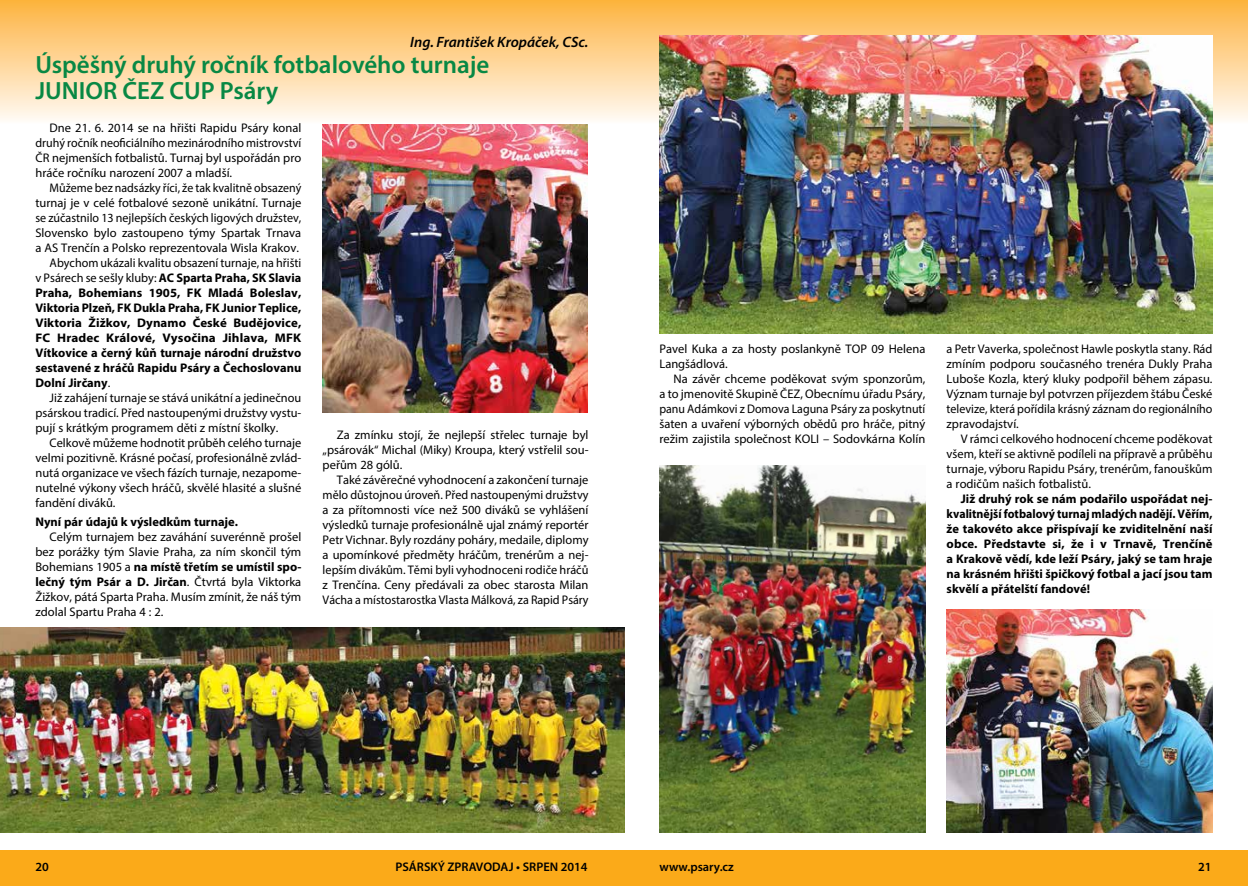
<style>
.page{position:relative;width:1248px;height:886px;background:#fff}
.page>*{position:absolute;margin:0;border:0;box-sizing:border-box;transform-origin:0 0}
.t1{font:600 25px/26.2px "Myriad Pro";color:#088844}
.t2{font:italic 600 15px "Myriad Pro";color:#000}
.t3{font:12.5px/15px "Myriad Pro";color:#000;text-align:justify}
.t4{font:700 12.5px/15px "Myriad Pro";color:#000;text-align:justify}
.t5{font:12.5px "Myriad Pro";color:#000;scale:.96 1}
.t6{font:12.5px "Myriad Pro";color:#000;scale:.95 1}
.t7{font:600 12.5px "Myriad Pro";color:#000}
.t8{font:700 12.5px "Myriad Pro";color:#000;scale:1.05 1}
.s1{font-weight:400}
.s2{font-weight:700}
</style>
<div class="page">
<div style="left:0;top:850px;width:624px;height:36px;background:#fbaa19"></div>
<div style="left:624px;top:850px;width:623px;height:36px;background:#fbaa19"></div>
<div style="left:0;top:0;width:624px;height:124px;background:linear-gradient(to bottom,#fdb33e,#fffaf6)"></div>
<div style="left:624px;top:0;width:623px;height:124px;background:linear-gradient(to bottom,#feb441,#fefaf5)"></div>
<img style="left:659px;top:35px;width:553px;height:298px">
<img style="left:946px;top:609px;width:266px;height:224px">
<img style="left:659px;top:465px;width:266px;height:368px">
<img style="left:0;top:627px;width:624px;height:206px">
<img style="left:322px;top:124px;width:265px;height:289px">
<p class="t2" style="left:410px;top:32px;width:180px">Ing. František Kropáček, CSc.</p>
<h1 class="t1" style="left:35px;top:51px;width:455px">Úspěšný druhý ročník fotbalového turnaje<br>JUNIOR ČEZ CUP Psáry</h1>
<p class="t3" style="left:35px;top:120px;width:267px;text-indent:14px">Dne 21. 6. 2014 se na hřišti Rapidu Psáry konal druhý ročník neoficiálního mezinárodního mistrovství ČR nejmenších fotbalistů. Turnaj byl uspořádán pro hráče ročníku narození 2007 a mladší.</p>
<p class="t6" style="left:50px;top:180px;width:266px">Můžeme bez nadsázky říci, že tak kvalitně obsazený</p>
<p class="t3" style="left:35px;top:195px;width:267px">turnaj je v celé fotbalové sezoně unikátní. Turnaje</p>
<p class="t5" style="left:35px;top:210px;width:278px">se zúčastnilo 13 nejlepších českých ligových družstev,</p>
<p class="t3" style="left:35px;top:225px;width:267px">Slovensko bylo zastoupeno týmy Spartak Trnava</p>
<p class="t3" style="left:35px;top:240px;width:265px">a AS Trenčín a Polsko reprezentovala Wisla Krakov.</p>
<p class="t3" style="left:50px;top:255px;width:253px">Abychom ukázali kvalitu obsazení turnaje, na hřišti</p>
<p class="t4" style="left:35px;top:270px;width:267px"><span class="s1">v Psárech se sešly kluby:</span> AC Sparta Praha, SK Slavia</p>
<p class="t4" style="left:35px;top:285px;width:267px">Praha, Bohemians 1905, FK Mladá Boleslav,</p>
<p class="t4" style="left:35px;top:300px;width:267px">Viktoria Plzeň, FK Dukla Praha, FK Junior Teplice,</p>
<p class="t4" style="left:35px;top:315px;width:267px">Viktoria Žižkov, Dynamo České Budějovice,</p>
<p class="t8" style="left:35px;top:330px;width:255px">FC Hradec Králové, Vysočina Jihlava, MFK</p>
<p class="t4" style="left:35px;top:345px;width:267px">Vítkovice a černý kůň turnaje národní družstvo</p>
<p class="t4" style="left:35px;top:360px;width:267px">sestavené z hráčů Rapidu Psáry a Čechoslovanu</p>
<p class="t4" style="left:35px;top:375px;width:76px">Dolní Jirčany<span class="s1">.</span></p>
<p class="t3" style="left:50px;top:390px;width:253px">Již zahájení turnaje se stává unikátní a jedinečnou</p>
<p class="t3" style="left:35px;top:405px;width:267px">psárskou tradicí. Před nastoupenými družstvy vystu-</p>
<p class="t3" style="left:35px;top:420px;width:244px">pují s krátkým programem děti z místní školky.</p>
<p class="t3" style="left:50px;top:435px;width:253px">Celkově můžeme hodnotit průběh celého turnaje</p>
<p class="t3" style="left:35px;top:450px;width:267px">velmi pozitivně. Krásné počasí, profesionálně zvlád-</p>
<p class="t3" style="left:35px;top:465px;width:267px">nutá organizace ve všech fázích turnaje, nezapome-</p>
<p class="t3" style="left:35px;top:480px;width:267px">nutelné výkony všech hráčů, skvělé hlasité a slušné</p>
<p class="t3" style="left:35px;top:495px;width:82px">fandění diváků.</p>
<p class="t4" style="left:35px;top:513px;width:204px">Nyní pár údajů k výsledkům turnaje.</p>
<p class="t3" style="left:35px;top:529px;width:267px;text-indent:14px">Celým turnajem bez zaváhání suverénně prošel bez porážky tým Slavie Praha, za ním skončil tým Bohemians 1905 a <span class="s2">na místě třetím se umístil spo&shy;lečný tým Psár a D. Jirčan</span>. Čtvrtá byla Viktorka Žižkov, pátá Sparta Praha. Musím zmínit, že náš tým zdolal Spartu Praha 4 : 2.</p>
<p class="t3" style="left:322px;top:427px;width:267px;text-indent:14px">Za zmínku stojí, že nejlepší střelec turnaje byl „psárovák“ Michal (Miky) Kroupa, který vstřelil sou&shy;peřům 28 gólů.</p>
<p class="t3" style="left:322px;top:472px;width:267px;text-indent:14px">Také závěrečné vyhodnocení a zakončení turnaje mělo důstojnou úroveň. Před nastoupenými družstvy a za přítomnosti více než 500 diváků se vyhlášení výsledků turnaje profesionálně ujal známý reportér Petr Vichnar. Byly rozdány poháry, medaile, diplomy a upomínkové předměty hráčům, trenérům a nej&shy;lepším divákům. Těmi byli vyhodnoceni rodiče hráčů z Trenčína. Ceny předávali za obec starosta Milan Vácha a místostarostka Vlasta Málková, za Rapid Psáry</p>
<p class="t3" style="left:659px;top:341px;width:267px">Pavel Kuka a za hosty poslankyně TOP 09 Helena<br>Langšádlová.</p>
<p class="t3" style="left:659px;top:371px;width:267px;text-indent:14px">Na závěr chceme poděkovat svým sponzorům, a to jmenovitě Skupině ČEZ, Obecnímu úřadu Psáry, panu Adámkovi z Domova Laguna Psáry za poskytnutí šaten a uvaření výborných obědů pro hráče, pitný režim zajistila společnost KOLI – Sodovkárna Kolín</p>
<p class="t3" style="left:946px;top:341px;width:267px">a Petr Vaverka, společnost Hawle poskytla stany. Rád zmíním podporu současného trenéra Dukly Praha Luboše Kozla, který kluky podpořil během zápasu.<br>Význam turnaje byl potvrzen příjezdem štábu České televize, která pořídila krásný záznam do regionálního zpravodajství.</p>
<p class="t3" style="left:946px;top:431px;width:267px;text-indent:14px">V rámci celkového hodnocení chceme poděkovat všem, kteří se aktivně podíleli na přípravě a průběhu turnaje, výboru Rapidu Psáry, trenérům, fanouškům a rodičům našich fotbalistů.</p>
<p class="t4" style="left:946px;top:491px;width:267px;text-indent:14px">Již druhý rok se nám podařilo uspořádat nej&shy;kvalitnější fotbalový turnaj mladých nadějí. Věřím, že takovéto akce přispívají ke zviditelnění naší obce. Představte si, že i v Trnavě, Trenčíně a Krakově vědí, kde leží Psáry, jaký se tam hraje na krásném hřišti špičkový fotbal a jací jsou tam skvělí a přátelští fandové!</p>
<p class="t7" style="left:35px;top:859px;width:15px">20</p>
<p class="t7" style="left:395px;top:859px;width:194px">PSÁRSKÝ ZPRAVODAJ • SRPEN 2014</p>
<p class="t7" style="left:659px;top:859px;width:76px">www.psary.cz</p>
<p class="t7" style="left:1198px;top:859px;width:15px">21</p>
</div>
